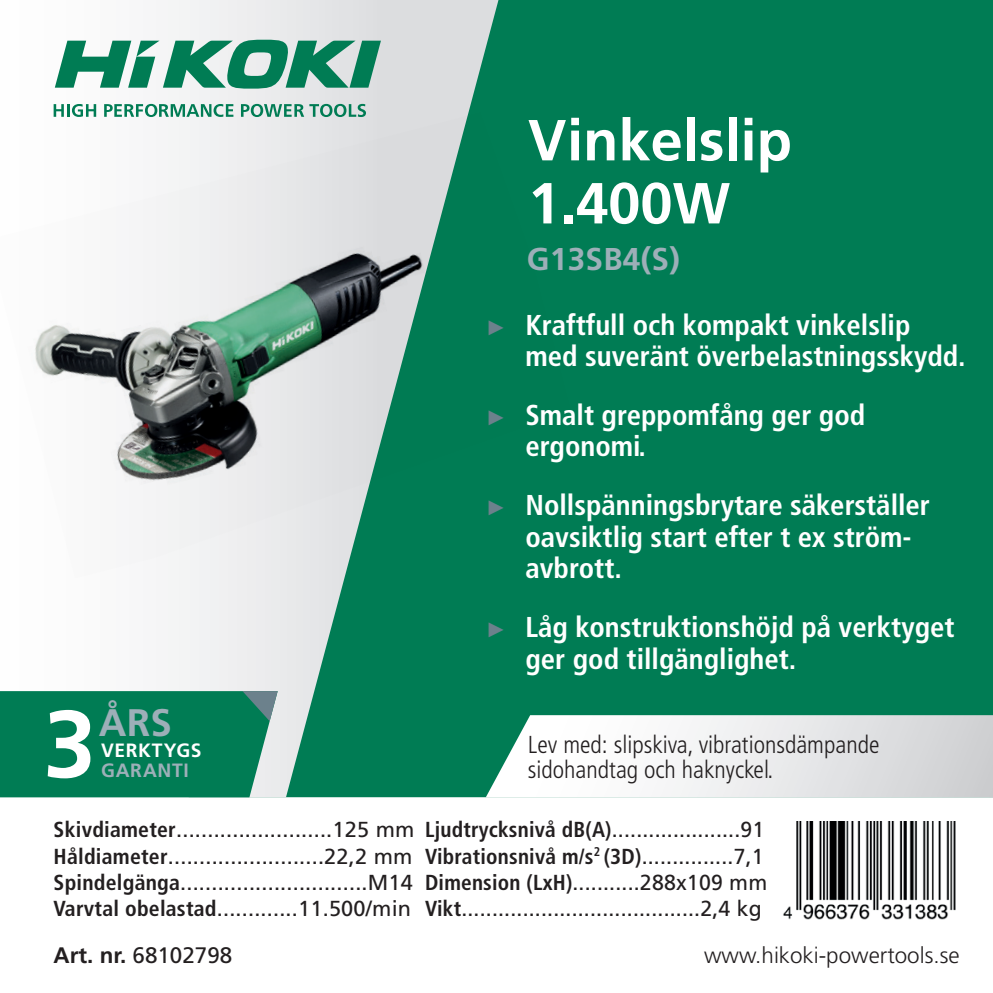
<style>
.page{position:relative;width:993px;height:993px;background:#fff}
.page>*{position:absolute;margin:0;border:0;box-sizing:border-box;transform-origin:0 0}
.t1{font:700 94.85px "Frutiger LT Std";color:#fff}
.t2{font:700 57.75px/63px "Frutiger LT Pro";color:#fff}
.t3{font:700 38.5px "Frutiger LT Std";color:#9dafb8}
.t4{font:700 31.5px "Frutiger LT Pro";letter-spacing:.01em;color:#9dafb8}
.t5{font:700 condensed 28.7px/31.5px "Frutiger LT Pro";color:#fff}
.t6{font:300 condensed 24.5px/24.5px "Frutiger LT Pro";color:#231f20}
.t7{font:300 22.4px "Frutiger LT Pro";color:#231f20}
.t8{font:22.4px "Frutiger LT Pro";color:#231f20}
.t9{font:21.7px/26.2px "Frutiger LT Pro";letter-spacing:.01em;color:#231f20;text-align:justify}
.t10{font:700 19.25px "Frutiger LT Std";letter-spacing:.03em;color:#fff}
.t11{font:700 19.25px "Frutiger LT Std";letter-spacing:.035em;color:#9dafb8}
.s1{font-family:"Arial";font-weight:400;font-stretch:normal;font-size:21px;color:#6c818c}
.s2{font-weight:700;font-stretch:condensed}
.s3{font-weight:700}
</style>
<div class="page">
<div style="left:506px;top:0;width:486px;height:715px;background:#007c54"></div>
<svg style="left:53px;top:0;width:453px;height:797px"></svg>
<svg style="left:54px;top:104px;width:42px;height:9px"></svg>
<svg style="left:104px;top:104px;width:129px;height:9px"></svg>
<svg style="left:241px;top:104px;width:125px;height:9px"></svg>
<svg style="left:55px;top:40px;width:326px;height:49px"></svg>
<svg style="left:0;top:691px;width:277px;height:106px;background:#0d815c"></svg>
<svg style="left:485px;top:715px;width:507px;height:82px"></svg>
<img style="left:783px;top:821px;width:173px;height:99px">
<img style="left:35px;top:113px;width:535px;height:465px">
<h2 class="t2" style="left:527px;top:109px;width:265px">Vinkelslip<br>1.400W</h2>
<h3 class="t4" style="left:526px;top:240px;width:155px">G13SB4(S)</h3>
<h1 class="t1" style="left:43px;top:688px;width:54px">3</h1>
<h3 class="t3" style="left:99px;top:700px;width:75px">ÅRS</h3>
<p class="t10" style="left:101px;top:739px;width:102px">VERKTYGS</p>
<p class="t11" style="left:101px;top:759px;width:89px">GARANTI</p>
<h3 class="t5" style="left:525px;top:309px;width:441px;text-indent:-40px"><span class="s1">►</span> Kraftfull och kompakt vinkelslip med suveränt överbelastningsskydd.</h3>
<h3 class="t5" style="left:525px;top:399px;width:341px;text-indent:-40px"><span class="s1">►</span> Smalt greppomfång ger god ergonomi.</h3>
<h3 class="t5" style="left:525px;top:489px;width:406px;text-indent:-40px"><span class="s1">►</span> Nollspänningsbrytare säkerställer oavsiktlig start efter t ex ström&shy;avbrott.</h3>
<h3 class="t5" style="left:525px;top:611px;width:430px;text-indent:-40px"><span class="s1">►</span> Låg konstruktionshöjd på verktyget ger god tillgänglighet.</h3>
<p class="t6" style="left:527px;top:732px;width:353px">Lev med: slipskiva, vibrationsdämpande sidohandtag och haknyckel.</p>
<p class="t9" style="left:54px;top:816px;width:362px"><span class="s2">Skivdiameter</span>.........................125 mm <span class="s2">Håldiameter</span>.........................22,2 mm <span class="s2">Spindelgänga</span>..............................M14<br><span class="s2">Varvtal obelastad</span>.............11.500/min</p>
<p class="t9" style="left:425px;top:816px;width:343px;text-align:left"><span class="s2">Ljudtrycksnivå dB(A)</span>.....................91<br><span class="s2">Vibrationsnivå m/s</span><sup>2</sup> <span class="s2">(3D)</span>...............7,1<br><span class="s2">Dimension (LxH)</span>...........288x109 mm <span class="s2">Vikt</span>.......................................2,4 kg</p>
<p class="t8" style="left:54px;top:941px;width:180px"><span class="s3">Art. nr.</span> 68102798</p>
<p class="t7" style="left:704px;top:941px;width:257px">www.hikoki-powertools.se</p>
</div>
